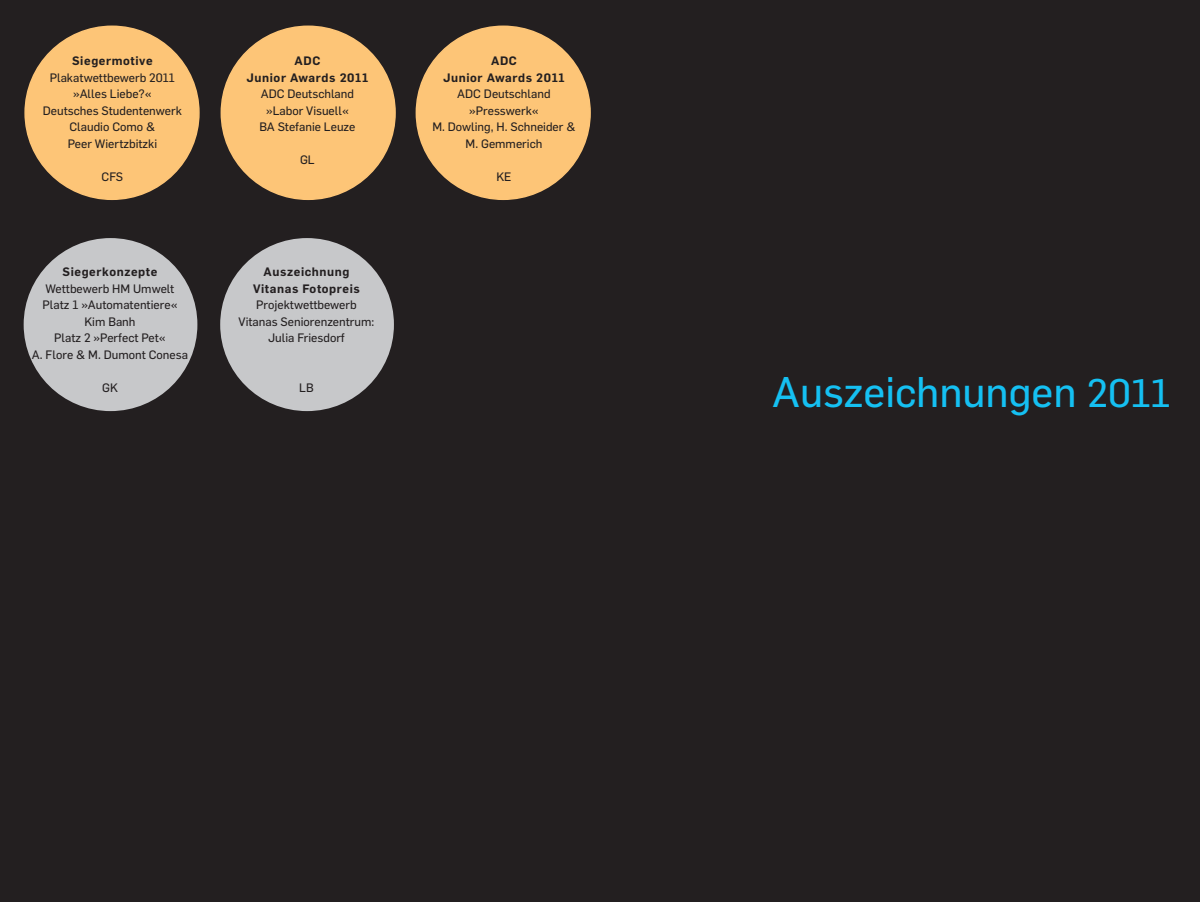
<style>
.page{position:relative;width:1200px;height:902px;background:#fff}
.page>*{position:absolute;margin:0;border:0;box-sizing:border-box;transform-origin:0 0}
.t1{font:42px "Flama Basic";color:#15c0f2}
.t2{font:12px "Flama Basic";color:#231f20}
.t3{font:600 12px "Flama";letter-spacing:.05em;color:#231f20}
.s1{font-size:39px}
</style>
<div class="page">
<div style="left:0;top:0;width:1199px;height:901px;background:#231f20"></div>
<div style="left:25px;top:26px;width:174px;height:173px;background:#fdc577;border-radius:50%"></div>
<div style="left:221px;top:26px;width:174px;height:173px;background:#fdc577;border-radius:50%"></div>
<div style="left:416px;top:26px;width:174px;height:173px;background:#fdc577;border-radius:50%"></div>
<div style="left:24px;top:238px;width:173px;height:173px;background:#c7c8ca;border-radius:50%"></div>
<div style="left:220px;top:238px;width:174px;height:173px;background:#c7c8ca;border-radius:50%"></div>
<p class="t3" style="left:72px;top:52px;width:82px">Siegermotive</p>
<p class="t2" style="left:50px;top:69px;width:127px">Plakatwettbewerb 2011</p>
<p class="t2" style="left:73px;top:86px;width:80px">»Alles Liebe?«</p>
<p class="t2" style="left:43px;top:102px;width:140px">Deutsches Studentenwerk</p>
<p class="t2" style="left:69px;top:119px;width:87px">Claudio Como &amp;</p>
<p class="t2" style="left:68px;top:135px;width:91px">Peer Wiertzbitzki</p>
<p class="t2" style="left:102px;top:168px;width:23px">CFS</p>
<p class="t3" style="left:62px;top:263px;width:96px">Siegerkonzepte</p>
<p class="t2" style="left:45px;top:280px;width:130px">Wettbewerb HM Umwelt</p>
<p class="t2" style="left:42px;top:296px;width:136px">Platz 1 »Automatentiere«</p>
<p class="t2" style="left:84px;top:313px;width:53px">Kim Banh</p>
<p class="t2" style="left:54px;top:329px;width:113px">Platz 2 »Perfect Pet«</p>
<p class="t2" style="left:32px;top:346px;width:157px">A. Flore &amp; M. Dumont Conesa</p>
<p class="t2" style="left:102px;top:379px;width:17px">GK</p>
<p class="t3" style="left:294px;top:52px;width:27px">ADC</p>
<p class="t3" style="left:246px;top:69px;width:123px">Junior Awards 2011</p>
<p class="t2" style="left:261px;top:86px;width:95px">ADC Deutschland</p>
<p class="t2" style="left:266px;top:102px;width:84px">»Labor Visuell«</p>
<p class="t2" style="left:259px;top:119px;width:97px">BA Stefanie Leuze</p>
<p class="t2" style="left:300px;top:152px;width:16px">GL</p>
<p class="t3" style="left:263px;top:263px;width:87px">Auszeichnung</p>
<p class="t3" style="left:253px;top:280px;width:108px">Vitanas Fotopreis</p>
<p class="t2" style="left:256px;top:296px;width:102px">Projektwettbewerb</p>
<p class="t2" style="left:238px;top:313px;width:137px">Vitanas Seniorenzentrum:</p>
<p class="t2" style="left:268px;top:329px;width:78px">Julia Friesdorf</p>
<p class="t3" style="left:491px;top:52px;width:27px">ADC</p>
<p class="t3" style="left:443px;top:69px;width:123px">Junior Awards 2011</p>
<p class="t2" style="left:457px;top:86px;width:95px">ADC Deutschland</p>
<p class="t2" style="left:469px;top:102px;width:71px">»Presswerk«</p>
<p class="t2" style="left:432px;top:119px;width:145px">M. Dowling, H. Schneider &amp;</p>
<p class="t2" style="left:465px;top:135px;width:78px">M. Gemmerich</p>
<p class="t2" style="left:496px;top:168px;width:17px">KE</p>
<p class="t2" style="left:299px;top:379px;width:16px">LB</p>
<p class="t1" style="left:772px;top:362px;width:399px">Auszeichnungen <span class="s1">2011</span></p>
</div>
